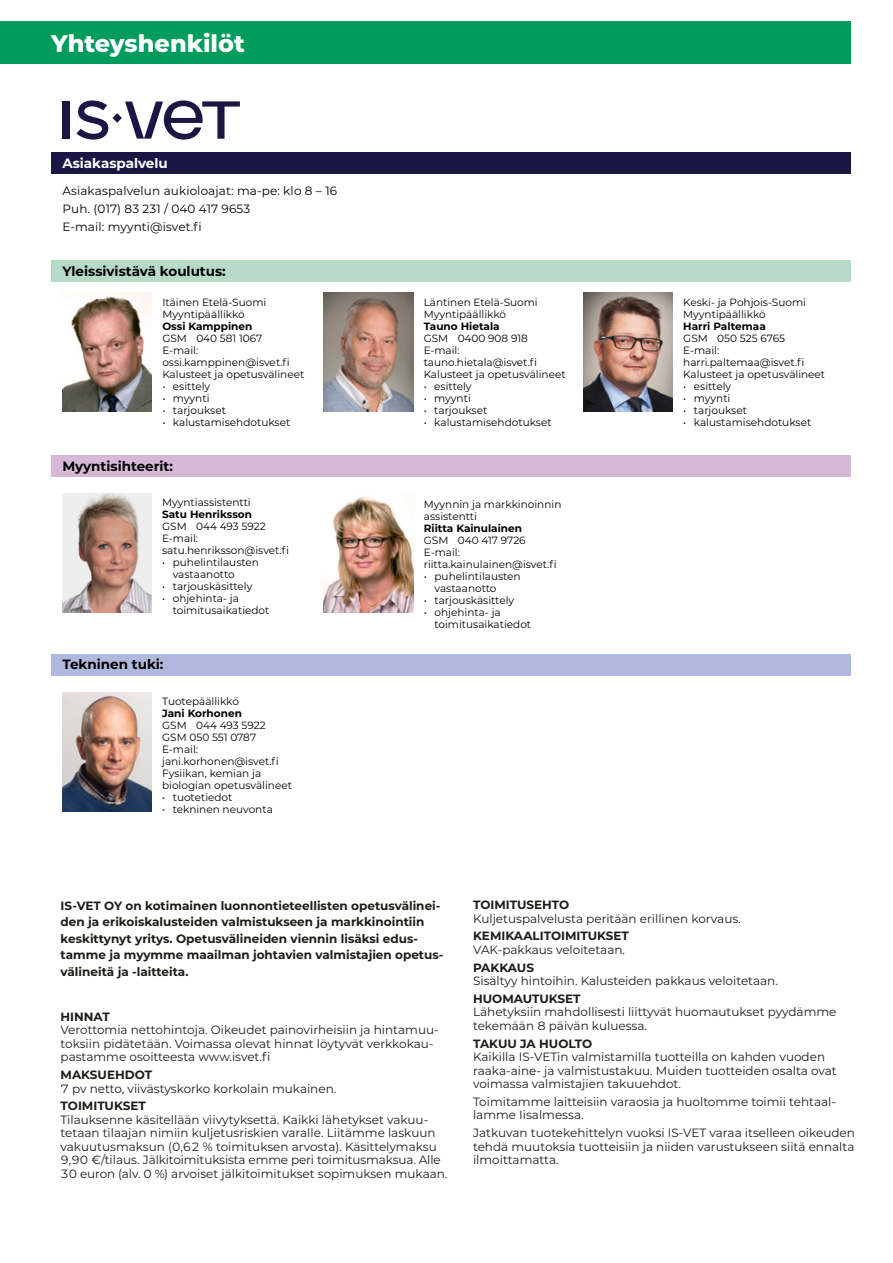
<style>
.page{position:relative;width:893px;height:1263px;background:#fff}
.page>*{position:absolute;margin:0;border:0;box-sizing:border-box;transform-origin:0 0}
.OTSIKKONAUHA{font:800 24px "Montserrat";color:#fff}
.VÄLIOTSIKKO_2{font:700 13.5px "Montserrat";color:#000}
.VÄLIOTSIKKO_2-2{font:700 13.5px "Montserrat";color:#fff}
.t1{font:12px/13.5px "Montserrat";color:#1d1c18}
.t2{font:700 12px/16.5px "Montserrat";color:#1d1c18}
.t3{font:12px "Montserrat";letter-spacing:.01em;color:#000}
.YHTEYSHENKILÖTEKSTIT{font:10.5px "Montserrat";color:#000}
.YHTEYSHENKILÖTEKSTIT-2{font:700 10.5px "Montserrat";color:#000}
</style>
<div class="page">
<div style="left:0;top:21px;width:850px;height:43px;background:#009c5e"></div>
<img style="left:324px;top:293px;width:89px;height:119px">
<div style="left:51px;top:455px;width:799px;height:21px;background:#d7b8d6"></div>
<div style="left:51px;top:654px;width:799px;height:21px;background:#b0b9dd"></div>
<img style="left:62px;top:493px;width:90px;height:119px">
<img style="left:62px;top:692px;width:90px;height:119px">
<img style="left:324px;top:496px;width:89px;height:116px">
<div style="left:51px;top:260px;width:799px;height:22px;background:#b6dbc7"></div>
<img style="left:62px;top:293px;width:90px;height:119px">
<img style="left:583px;top:293px;width:89px;height:119px">
<div style="left:51px;top:153px;width:799px;height:21px;background:#1a1745"></div>
<div style="left:62px;top:101px;width:8px;height:38px;background:#1a1745"></div>
<svg style="left:76px;top:100px;width:164px;height:40px"></svg>
<p class="OTSIKKONAUHA" style="left:51px;top:25px;width:195px">Yhteyshenkilöt</p>
<p class="VÄLIOTSIKKO_2-2" style="left:62px;top:154px;width:107px">Asiakaspalvelu</p>
<p class="t3" style="left:62px;top:183px;width:276px">Asiakaspalvelun aukioloajat: ma-pe: klo 8 – 16</p>
<p class="t3" style="left:62px;top:201px;width:189px">Puh. (017) 83 231 / 040 417 9653</p>
<p class="t3" style="left:62px;top:219px;width:141px">E-mail: myynti@isvet.fi</p>
<p class="VÄLIOTSIKKO_2" style="left:62px;top:261px;width:165px">Yleissivistävä koulutus:</p>
<p class="YHTEYSHENKILÖTEKSTIT" style="left:162px;top:295px;width:105px">Itäinen Etelä-Suomi</p>
<p class="YHTEYSHENKILÖTEKSTIT" style="left:162px;top:307px;width:84px">Myyntipäällikkö</p>
<p class="YHTEYSHENKILÖTEKSTIT-2" style="left:162px;top:318px;width:92px">Ossi Kamppinen</p>
<p class="YHTEYSHENKILÖTEKSTIT" style="left:162px;top:331px;width:102px">GSM 040 581 1067</p>
<p class="YHTEYSHENKILÖTEKSTIT" style="left:162px;top:343px;width:38px">E-mail:</p>
<p class="YHTEYSHENKILÖTEKSTIT" style="left:162px;top:355px;width:129px">ossi.kamppinen@isvet.fi</p>
<p class="YHTEYSHENKILÖTEKSTIT" style="left:162px;top:367px;width:143px">Kalusteet ja opetusvälineet</p>
<p class="YHTEYSHENKILÖTEKSTIT" style="left:162px;top:379px;width:49px">• esittely</p>
<p class="YHTEYSHENKILÖTEKSTIT" style="left:162px;top:391px;width:49px">• myynti</p>
<p class="YHTEYSHENKILÖTEKSTIT" style="left:162px;top:403px;width:65px">• tarjoukset</p>
<p class="YHTEYSHENKILÖTEKSTIT" style="left:162px;top:415px;width:129px">• kalustamisehdotukset</p>
<p class="VÄLIOTSIKKO_2" style="left:62px;top:456px;width:112px">Myyntisihteerit:</p>
<p class="YHTEYSHENKILÖTEKSTIT" style="left:162px;top:495px;width:90px">Myyntiassistentti</p>
<p class="YHTEYSHENKILÖTEKSTIT-2" style="left:162px;top:507px;width:91px">Satu Henriksson</p>
<p class="YHTEYSHENKILÖTEKSTIT" style="left:162px;top:519px;width:105px">GSM 044 493 5922</p>
<p class="YHTEYSHENKILÖTEKSTIT" style="left:162px;top:531px;width:38px">E-mail:</p>
<p class="YHTEYSHENKILÖTEKSTIT" style="left:162px;top:543px;width:128px">satu.henriksson@isvet.fi</p>
<p class="YHTEYSHENKILÖTEKSTIT" style="left:162px;top:555px;width:98px">• puhelintilausten</p>
<p class="YHTEYSHENKILÖTEKSTIT" style="left:173px;top:567px;width:63px">vastaanotto</p>
<p class="YHTEYSHENKILÖTEKSTIT" style="left:162px;top:579px;width:92px">• tarjouskäsittely</p>
<p class="YHTEYSHENKILÖTEKSTIT" style="left:162px;top:591px;width:78px">• ohjehinta- ja</p>
<p class="YHTEYSHENKILÖTEKSTIT" style="left:173px;top:603px;width:98px">toimitusaikatiedot</p>
<p class="VÄLIOTSIKKO_2" style="left:62px;top:655px;width:103px">Tekninen tuki:</p>
<p class="YHTEYSHENKILÖTEKSTIT" style="left:162px;top:694px;width:78px">Tuotepäällikkö</p>
<p class="YHTEYSHENKILÖTEKSTIT-2" style="left:162px;top:706px;width:81px">Jani Korhonen</p>
<p class="YHTEYSHENKILÖTEKSTIT" style="left:162px;top:718px;width:105px">GSM 044 493 5922</p>
<p class="YHTEYSHENKILÖTEKSTIT" style="left:162px;top:730px;width:96px">GSM 050 551 0787</p>
<p class="YHTEYSHENKILÖTEKSTIT" style="left:162px;top:742px;width:38px">E-mail:</p>
<p class="YHTEYSHENKILÖTEKSTIT" style="left:162px;top:754px;width:118px">jani.korhonen@isvet.fi</p>
<p class="YHTEYSHENKILÖTEKSTIT" style="left:162px;top:766px;width:101px">Fysiikan, kemian ja</p>
<p class="YHTEYSHENKILÖTEKSTIT" style="left:162px;top:778px;width:131px">biologian opetusvälineet</p>
<p class="YHTEYSHENKILÖTEKSTIT" style="left:162px;top:790px;width:72px">• tuotetiedot</p>
<p class="YHTEYSHENKILÖTEKSTIT" style="left:162px;top:802px;width:112px">• tekninen neuvonta</p>
<p class="YHTEYSHENKILÖTEKSTIT" style="left:424px;top:295px;width:116px">Läntinen Etelä-Suomi</p>
<p class="YHTEYSHENKILÖTEKSTIT" style="left:424px;top:307px;width:84px">Myyntipäällikkö</p>
<p class="YHTEYSHENKILÖTEKSTIT-2" style="left:424px;top:318px;width:78px">Tauno Hietala</p>
<p class="YHTEYSHENKILÖTEKSTIT" style="left:424px;top:331px;width:106px">GSM 0400 908 918</p>
<p class="YHTEYSHENKILÖTEKSTIT" style="left:424px;top:343px;width:38px">E-mail:</p>
<p class="YHTEYSHENKILÖTEKSTIT" style="left:424px;top:355px;width:115px">tauno.hietala@isvet.fi</p>
<p class="YHTEYSHENKILÖTEKSTIT" style="left:424px;top:367px;width:143px">Kalusteet ja opetusvälineet</p>
<p class="YHTEYSHENKILÖTEKSTIT" style="left:424px;top:379px;width:49px">• esittely</p>
<p class="YHTEYSHENKILÖTEKSTIT" style="left:424px;top:391px;width:49px">• myynti</p>
<p class="YHTEYSHENKILÖTEKSTIT" style="left:424px;top:403px;width:65px">• tarjoukset</p>
<p class="YHTEYSHENKILÖTEKSTIT" style="left:424px;top:415px;width:129px">• kalustamisehdotukset</p>
<p class="YHTEYSHENKILÖTEKSTIT" style="left:424px;top:497px;width:139px">Myynnin ja markkinoinnin</p>
<p class="YHTEYSHENKILÖTEKSTIT" style="left:424px;top:509px;width:55px">assistentti</p>
<p class="YHTEYSHENKILÖTEKSTIT-2" style="left:424px;top:520px;width:100px">Riitta Kainulainen</p>
<p class="YHTEYSHENKILÖTEKSTIT" style="left:424px;top:533px;width:103px">GSM 040 417 9726</p>
<p class="YHTEYSHENKILÖTEKSTIT" style="left:424px;top:545px;width:38px">E-mail:</p>
<p class="YHTEYSHENKILÖTEKSTIT" style="left:424px;top:557px;width:134px">riitta.kainulainen@isvet.fi</p>
<p class="YHTEYSHENKILÖTEKSTIT" style="left:424px;top:569px;width:98px">• puhelintilausten</p>
<p class="YHTEYSHENKILÖTEKSTIT" style="left:434px;top:581px;width:63px">vastaanotto</p>
<p class="YHTEYSHENKILÖTEKSTIT" style="left:424px;top:593px;width:92px">• tarjouskäsittely</p>
<p class="YHTEYSHENKILÖTEKSTIT" style="left:424px;top:605px;width:78px">• ohjehinta- ja</p>
<p class="YHTEYSHENKILÖTEKSTIT" style="left:434px;top:617px;width:98px">toimitusaikatiedot</p>
<p class="YHTEYSHENKILÖTEKSTIT" style="left:683px;top:295px;width:124px">Keski- ja Pohjois-Suomi</p>
<p class="YHTEYSHENKILÖTEKSTIT" style="left:683px;top:307px;width:84px">Myyntipäällikkö</p>
<p class="YHTEYSHENKILÖTEKSTIT-2" style="left:683px;top:318px;width:84px">Harri Paltemaa</p>
<p class="YHTEYSHENKILÖTEKSTIT" style="left:683px;top:331px;width:103px">GSM 050 525 6765</p>
<p class="YHTEYSHENKILÖTEKSTIT" style="left:683px;top:343px;width:38px">E-mail:</p>
<p class="YHTEYSHENKILÖTEKSTIT" style="left:683px;top:355px;width:122px">harri.paltemaa@isvet.fi</p>
<p class="YHTEYSHENKILÖTEKSTIT" style="left:683px;top:367px;width:143px">Kalusteet ja opetusvälineet</p>
<p class="YHTEYSHENKILÖTEKSTIT" style="left:683px;top:379px;width:49px">• esittely</p>
<p class="YHTEYSHENKILÖTEKSTIT" style="left:683px;top:391px;width:49px">• myynti</p>
<p class="YHTEYSHENKILÖTEKSTIT" style="left:683px;top:403px;width:65px">• tarjoukset</p>
<p class="YHTEYSHENKILÖTEKSTIT" style="left:683px;top:415px;width:129px">• kalustamisehdotukset</p>
<p class="t2" style="left:61px;top:896px;width:384px">IS-VET OY on kotimainen luonnontieteellisten opetusvälinei&shy;den ja erikoiskalusteiden valmistukseen ja markkinointiin keskittynyt yritys. Opetusvälineiden viennin lisäksi edus&shy;tamme ja myymme maailman johtavien valmistajien opetus&shy;välineitä ja -laitteita.</p>
<p class="t2" style="left:61px;top:1008px;width:51px">HINNAT</p>
<p class="t1" style="left:61px;top:1023px;width:380px">Verottomia nettohintoja. Oikeudet painovirheisiin ja hintamuu&shy;toksiin pidätetään. Voimassa olevat hinnat löytyvät verkkokau&shy;pastamme osoitteesta www.isvet.fi</p>
<p class="t2" style="left:61px;top:1066px;width:93px">MAKSUEHDOT</p>
<p class="t1" style="left:61px;top:1081px;width:277px">7 pv netto, viivästyskorko korkolain mukainen.</p>
<p class="t2" style="left:61px;top:1097px;width:87px">TOIMITUKSET</p>
<p class="t1" style="left:61px;top:1112px;width:388px">Tilauksenne käsitellään viivytyksettä. Kaikki lähetykset vakuu&shy;tetaan tilaajan nimiin kuljetusriskien varalle. Liitämme laskuun vakuutusmaksun (0,62 % toimituksen arvosta). Käsittelymaksu 9,90 €/tilaus. Jälkitoimituksista emme peri toimitusmaksua. Alle 30 euron (alv. 0 %) arvoiset jälkitoimitukset sopimuksen mukaan.</p>
<p class="t2" style="left:473px;top:896px;width:98px">TOIMITUSEHTO</p>
<p class="t1" style="left:473px;top:911px;width:269px">Kuljetuspalvelusta peritään erillinen korvaus.</p>
<p class="t2" style="left:473px;top:927px;width:157px">KEMIKAALITOIMITUKSET</p>
<p class="t1" style="left:473px;top:942px;width:154px">VAK-pakkaus veloitetaan.</p>
<p class="t2" style="left:473px;top:958px;width:62px">PAKKAUS</p>
<p class="t1" style="left:473px;top:974px;width:306px">Sisältyy hintoihin. Kalusteiden pakkaus veloitetaan.</p>
<p class="t2" style="left:473px;top:990px;width:109px">HUOMAUTUKSET</p>
<p class="t1" style="left:473px;top:1005px;width:365px">Lähetyksiin mahdollisesti liittyvät huomautukset pyydämme tekemään 8 päivän kuluessa.</p>
<p class="t2" style="left:473px;top:1034px;width:121px">TAKUU JA HUOLTO</p>
<p class="t1" style="left:473px;top:1050px;width:365px">Kaikilla IS-VETin valmistamilla tuotteilla on kahden vuoden raaka-aine- ja valmistustakuu. Muiden tuotteiden osalta ovat voimassa valmistajien takuuehdot.</p>
<p class="t1" style="left:473px;top:1094px;width:364px">Toimitamme laitteisiin varaosia ja huoltomme toimii tehtaal&shy;lamme Iisalmessa.</p>
<p class="t1" style="left:473px;top:1126px;width:383px;text-align:justify">Jatkuvan tuotekehittelyn vuoksi IS-VET varaa itselleen oikeuden tehdä muutoksia tuotteisiin ja niiden varustukseen siitä ennalta ilmoittamatta.</p>
</div>
